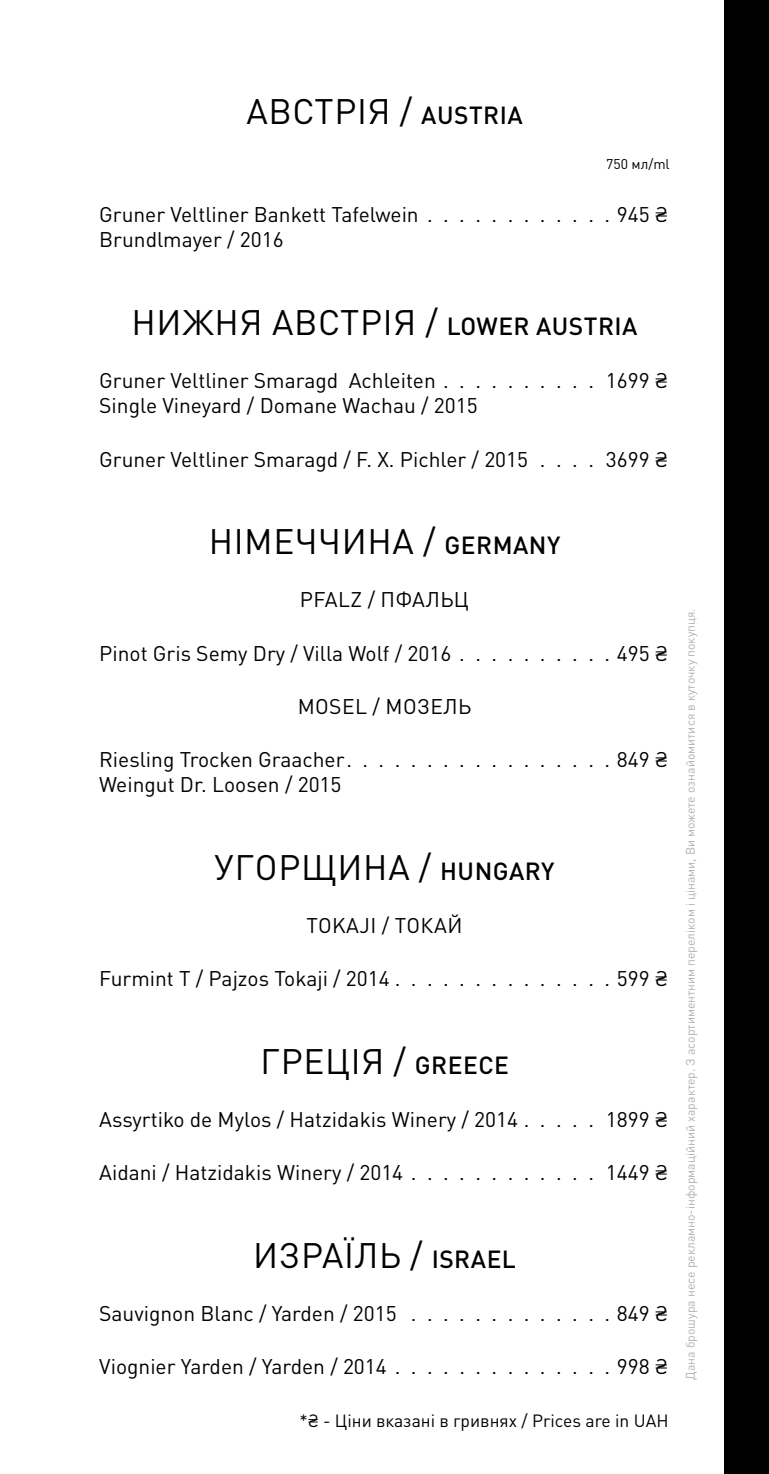
<style>
.page{position:relative;width:769px;height:1474px;background:#fff}
.page>*{position:absolute;margin:0;border:0;box-sizing:border-box;transform-origin:0 0}
.t1{font:35px "DIN Pro";letter-spacing:.02em;color:#000}
.t2{font:21px/25.2px "DIN Pro";color:#000}
.t3{font:21px "DIN Pro";letter-spacing:.02em;color:#000}
.t4{font:17.5px "DIN Pro";color:#000}
.t5{font:14px "DIN Pro";color:#000}
.t6{font:12.25px "DIN Pro";color:#b3b2b2}
.s1{font-weight:500;font-size:24.5px}
</style>
<div class="page">
<div style="left:724px;top:0;width:45px;height:1473px;background:#000"></div>
<h1 class="t1" style="left:246px;top:84px;width:278px">АВСТРІЯ / <span class="s1">AUSTRIA</span></h1>
<p class="t5" style="left:606px;top:153px;width:65px">750 мл/ml</p>
<p class="t2" style="left:99px;top:200px;width:321px">Gruner Veltliner Bankett Tafelwein</p>
<p class="t2" style="left:540px;top:200px;width:130px">. . . . . 945 ₴</p>
<p class="t2" style="left:99px;top:225px;width:186px">Brundlmayer / 2016</p>
<h1 class="t1" style="left:131px;top:295px;width:508px">НИЖНЯ АВСТРІЯ / <span class="s1">LOWER AUSTRIA</span></h1>
<p class="t2" style="left:99px;top:366px;width:338px">Gruner Veltliner Smaragd Achleiten</p>
<p class="t2" style="left:540px;top:366px;width:130px">. . . . 1699 ₴</p>
<p class="t2" style="left:99px;top:391px;width:380px">Single Vineyard / Domane Wachau / 2015</p>
<p class="t2" style="left:99px;top:444px;width:430px">Gruner Veltliner Smaragd / F. X. Pichler / 2015</p>
<p class="t2" style="left:606px;top:444px;width:64px">3699 ₴</p>
<h1 class="t1" style="left:209px;top:514px;width:353px">НІМЕЧЧИНА / <span class="s1">GERMANY</span></h1>
<p class="t3" style="left:300px;top:583px;width:171px">PFALZ / ПФАЛЬЦ</p>
<p class="t2" style="left:99px;top:638px;width:354px">Pinot Gris Semy Dry / Villa Wolf / 2016</p>
<p class="t2" style="left:540px;top:638px;width:130px">. . . . . 495 ₴</p>
<p class="t3" style="left:298px;top:689px;width:175px">MOSEL / МОЗЕЛЬ</p>
<p class="t2" style="left:99px;top:744px;width:570px">Riesling Trocken Graacher . . . . . . . . . . . . . . . . . 849 ₴<br>Weingut Dr. Loosen / 2015</p>
<h1 class="t1" style="left:215px;top:839px;width:341px">УГОРЩИНА / <span class="s1">HUNGARY</span></h1>
<p class="t3" style="left:307px;top:909px;width:157px">TOKAJI / ТОКАЙ</p>
<p class="t2" style="left:99px;top:964px;width:570px">Furmint T / Pajzos Tokaji / 2014 . . . . . . . . . . . . . . 599 ₴</p>
<h1 class="t1" style="left:260px;top:1033px;width:250px">ГРЕЦІЯ / <span class="s1">GREECE</span></h1>
<p class="t2" style="left:99px;top:1104px;width:570px">Assyrtiko de Mylos / Hatzidakis Winery / 2014 . . . . 1899 ₴</p>
<p class="t2" style="left:99px;top:1157px;width:306px">Aidani / Hatzidakis Winery / 2014</p>
<p class="t2" style="left:540px;top:1157px;width:130px">. . . . 1449 ₴</p>
<h1 class="t1" style="left:253px;top:1227px;width:264px">ИЗРАЇЛЬ / <span class="s1">ISRAEL</span></h1>
<p class="t2" style="left:99px;top:1298px;width:299px">Sauvignon Blanc / Yarden / 2015</p>
<p class="t2" style="left:540px;top:1298px;width:130px">. . . . . 849 ₴</p>
<p class="t2" style="left:99px;top:1351px;width:289px">Viognier Yarden / Yarden / 2014</p>
<p class="t2" style="left:540px;top:1351px;width:130px">. . . . . 998 ₴</p>
<p class="t4" style="left:299px;top:1406px;width:371px">*₴ - Ціни вказані в гривнях / Prices are in UAH</p>
<p class="t6" style="left:681px;top:1379px;width:772px;rotate:-90deg">Дана брошура несе рекламно-інформаційний характер. З асортиментним переліком і цінами, Ви можете ознайомитися в куточку покупця.</p>
</div>
